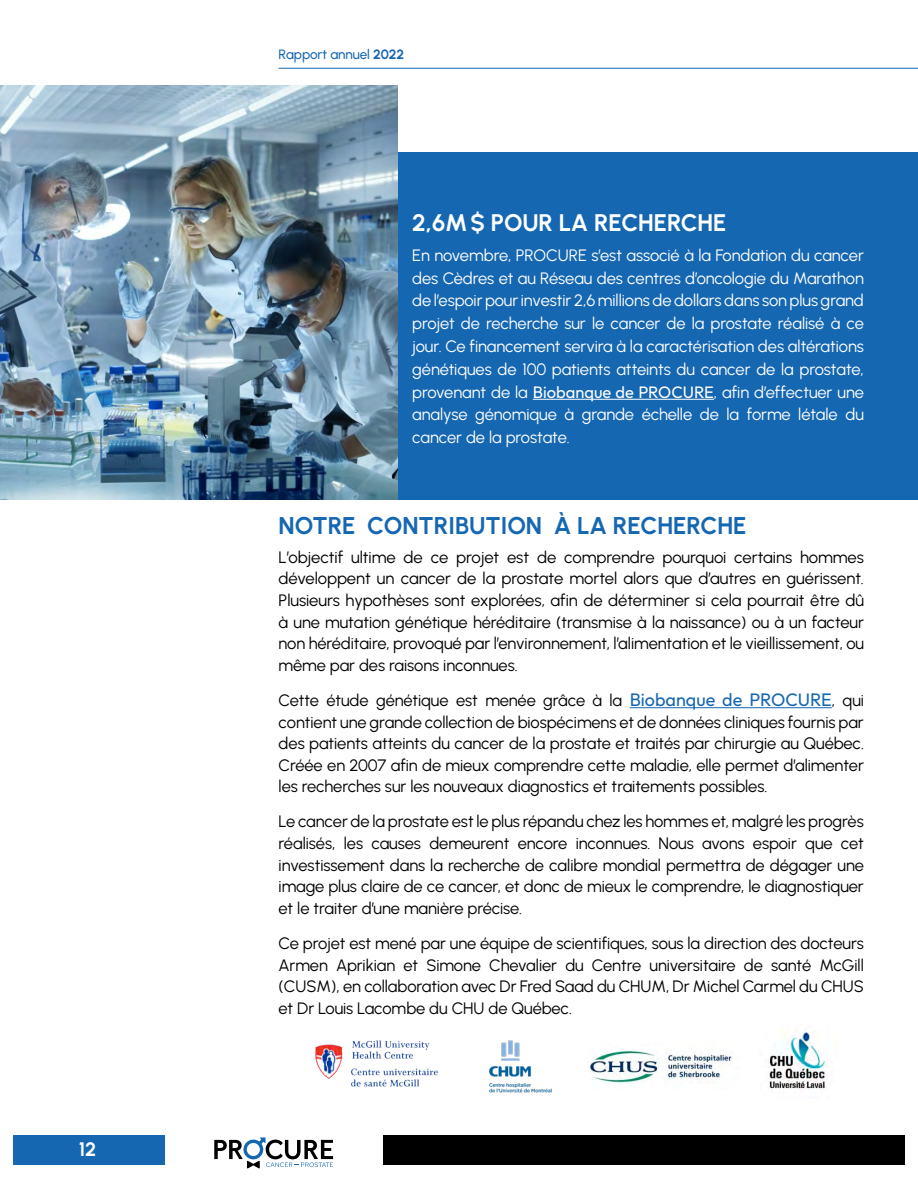
<style>
.page{position:relative;width:918px;height:1188px;background:#fff}
.page>*{position:absolute;margin:0;border:0;box-sizing:border-box;transform-origin:0 0}
.t1{font:700 24.3px "Urbanist";letter-spacing:-.005em;color:#1667b2}
.t2{font:700 24px "Urbanist";letter-spacing:-.005em;color:#fff}
.t3{font:700 19.5px "Urbanist";color:#fff}
.t4{font:16.5px/21.6px "Urbanist";letter-spacing:-.005em;color:#000;text-align:justify}
.t5{font:16.5px/22.8px "Urbanist";letter-spacing:-.005em;color:#fff;text-align:justify}
.t6{font:500 13.5px "Urbanist";letter-spacing:-.005em;color:#1667b2}
.s1{font-weight:700}
.s2{font-family:"Outfit";font-weight:100}
.s3{font-family:"Outfit";font-weight:100;font-size:18px;color:#1667b2}
</style>
<div class="page">
<div style="left:13px;top:1135px;width:151px;height:29px;background:#1667b2"></div>
<div style="left:383px;top:1135px;width:521px;height:29px;background:#000"></div>
<svg style="left:214px;top:1137px;width:119px;height:31px"></svg>
<hr style="left:279px;top:68px;width:639px;height:1px;background:#1667b2">
<div style="left:0;top:152px;width:918px;height:348px;background:#1667b2"></div>
<hr style="left:533px;top:399px;width:181px;height:1px;background:#fff">
<hr style="left:630px;top:707px;width:202px;height:1px;background:#1667b2">
<img style="left:0;top:86px;width:397px;height:414px">
<img style="left:769px;top:1029px;width:59px;height:61px">
<img style="left:489px;top:1040px;width:63px;height:53px">
<img style="left:590px;top:1050px;width:142px;height:34px">
<img style="left:315px;top:1040px;width:123px;height:47px">
<p class="t3" style="left:79px;top:1137px;width:19px">12</p>
<p class="t6" style="left:279px;top:46px;width:127px">Rapport annuel <span class="s1">2022</span></p>
<h2 class="t2" style="left:412px;top:207px;width:316px">2,6M$ POUR LA RECHERCHE</h2>
<p class="t5" style="left:412px;top:243px;width:453px">En novembre, PROCURE s’est associé à la Fondation du cancer des Cèdres et au Réseau des centres d’oncologie du Marathon de l’espoir pour investir 2,6 millions de dollars dans son plus grand projet de recherche sur le cancer de la prostate réalisé à ce jour. Ce financement servira à la caractérisation des altérations génétiques de 100 patients atteints du cancer de la prostate, provenant de la <span class="s2">Biobanque de PROCURE</span>, afin d’effectuer une analyse génomique à grande échelle de la forme létale du cancer de la prostate.</p>
<h1 class="t1" style="left:279px;top:510px;width:469px">NOTRE CONTRIBUTION À LA RECHERCHE</h1>
<p class="t4" style="left:279px;top:546px;width:587px">L’objectif ultime de ce projet est de comprendre pourquoi certains hommes développent un cancer de la prostate mortel alors que d’autres en guérissent.<br>Plusieurs hypothèses sont explorées, afin de déterminer si cela pourrait être dû à une mutation génétique héréditaire (transmise à la naissance) ou à un facteur non héréditaire, provoqué par l’environnement, l’alimentation et le vieillissement, ou même par des raisons inconnues.</p>
<p class="t4" style="left:279px;top:689px;width:587px">Cette étude génétique est menée grâce à la <span class="s3">Biobanque de PROCURE</span>, qui contient une grande collection de biospécimens et de données cliniques fournis par des patients atteints du cancer de la prostate et traités par chirurgie au Québec.<br>Créée en 2007 afin de mieux comprendre cette maladie, elle permet d’alimenter les recherches sur les nouveaux diagnostics et traitements possibles.</p>
<p class="t4" style="left:279px;top:810px;width:587px">Le cancer de la prostate est le plus répandu chez les hommes et, malgré les progrès réalisés, les causes demeurent encore inconnues. Nous avons espoir que cet investissement dans la recherche de calibre mondial permettra de dégager une image plus claire de ce cancer, et donc de mieux le comprendre, le diagnostiquer et le traiter d’une manière précise.</p>
<p class="t4" style="left:279px;top:932px;width:587px">Ce projet est mené par une équipe de scientifiques, sous la direction des docteurs Armen Aprikian et Simone Chevalier du Centre universitaire de santé McGill (CUSM), en collaboration avec Dr Fred Saad du CHUM, Dr Michel Carmel du CHUS et Dr Louis Lacombe du CHU de Québec.</p>
</div>
